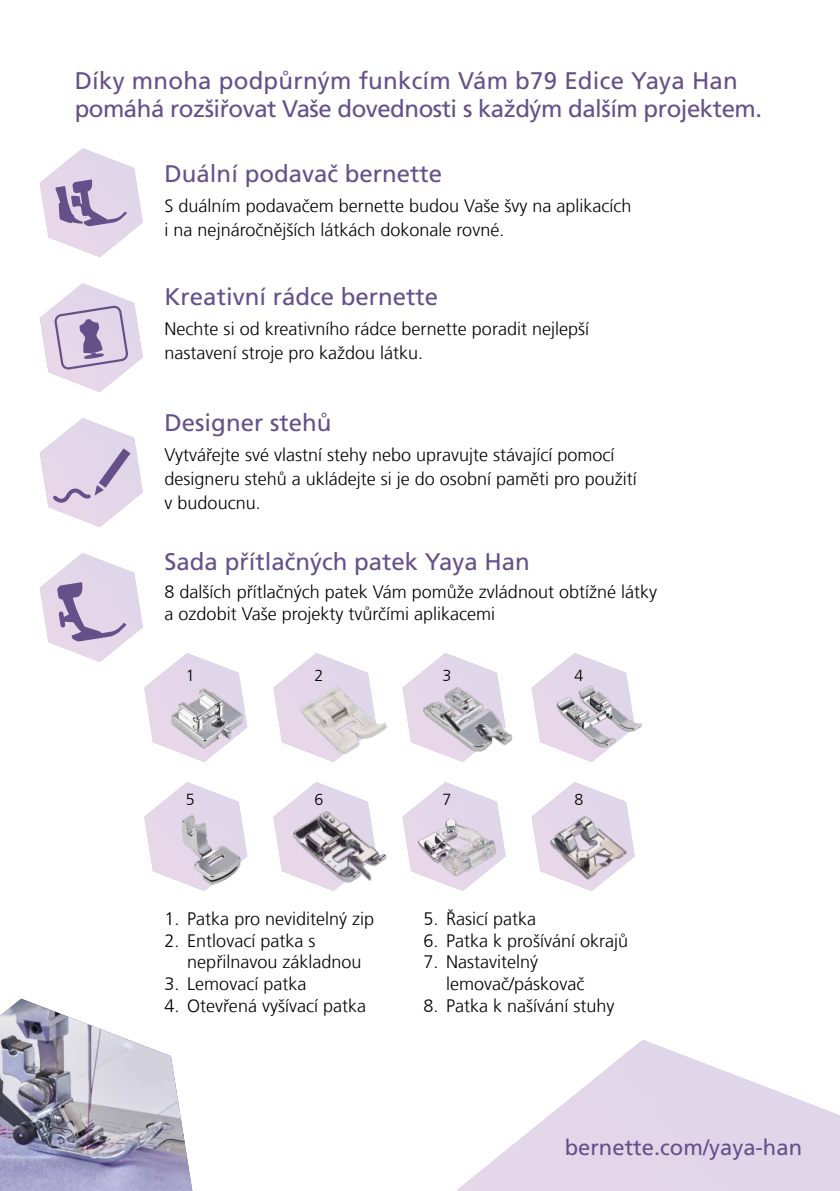
<style>
.page{position:relative;width:840px;height:1191px;background:#fff}
.page>*{position:absolute;margin:0;border:0;box-sizing:border-box;transform-origin:0 0}
.t1{font:24px/28.8px "Frutiger LT Com";letter-spacing:-.02em;color:#65508a}
.t2{font:24px "Frutiger LT Com";color:#65508a}
.t3{font:22px "Frutiger LT Com";color:#65508a}
.t4{font:300 18px/24px "Frutiger LT Com";color:#000}
.t5{font:300 16px "Frutiger LT Com";color:#000}
</style>
<div class="page">
<svg style="left:40px;top:418px;width:103px;height:109px"></svg>
<svg style="left:40px;top:283px;width:103px;height:109px"></svg>
<svg style="left:40px;top:148px;width:103px;height:109px"></svg>
<svg style="left:40px;top:553px;width:201px;height:192px"></svg>
<svg style="left:144px;top:782px;width:96px;height:109px"></svg>
<svg style="left:273px;top:653px;width:96px;height:109px"></svg>
<svg style="left:273px;top:782px;width:95px;height:109px"></svg>
<svg style="left:402px;top:653px;width:96px;height:109px"></svg>
<svg style="left:402px;top:782px;width:103px;height:109px"></svg>
<svg style="left:531px;top:653px;width:96px;height:109px"></svg>
<svg style="left:531px;top:782px;width:96px;height:109px"></svg>
<img style="left:159px;top:685px;width:89px;height:77px">
<img style="left:285px;top:677px;width:102px;height:84px">
<img style="left:540px;top:677px;width:102px;height:80px">
<img style="left:147px;top:807px;width:101px;height:83px">
<img style="left:418px;top:676px;width:95px;height:81px">
<img style="left:285px;top:804px;width:102px;height:83px">
<img style="left:418px;top:819px;width:77px;height:56px">
<img style="left:533px;top:807px;width:102px;height:83px">
<svg style="left:457px;top:1040px;width:382px;height:151px"></svg>
<img style="left:0;top:998px;width:192px;height:193px">
<h1 class="t1" style="left:75px;top:66px;width:688px">Díky mnoha podpůrným funkcím Vám b79 Edice Yaya Han pomáhá rozšiřovat Vaše dovednosti s každým dalším projektem.</h1>
<h1 class="t2" style="left:164px;top:160px;width:279px">Duální podavač bernette</h1>
<p class="t4" style="left:164px;top:194px;width:468px">S duálním podavačem bernette budou Vaše švy na aplikacích i na nejnáročnějších látkách dokonale rovné.</p>
<h1 class="t2" style="left:164px;top:283px;width:275px">Kreativní rádce bernette</h1>
<p class="t4" style="left:164px;top:317px;width:426px">Nechte si od kreativního rádce bernette poradit nejlepší nastavení stroje pro každou látku.</p>
<h1 class="t2" style="left:164px;top:408px;width:168px">Designer stehů</h1>
<p class="t4" style="left:164px;top:442px;width:473px">Vytvářejte své vlastní stehy nebo upravujte stávající pomocí designeru stehů a ukládejte si je do osobní paměti pro použití v budoucnu.</p>
<h1 class="t2" style="left:164px;top:548px;width:366px">Sada přítlačných patek Yaya Han</h1>
<p class="t4" style="left:164px;top:581px;width:494px;line-height:22px">8 dalších přítlačných patek Vám pomůže zvládnout obtížné látky a ozdobit Vaše projekty tvůrčími aplikacemi</p>
<p class="t5" style="left:186px;top:666px;width:10px">1</p>
<p class="t5" style="left:314px;top:666px;width:10px">2</p>
<p class="t5" style="left:442px;top:666px;width:10px">3</p>
<p class="t5" style="left:574px;top:666px;width:10px">4</p>
<p class="t5" style="left:186px;top:790px;width:10px">5</p>
<p class="t5" style="left:314px;top:790px;width:10px">6</p>
<p class="t5" style="left:442px;top:790px;width:10px">7</p>
<p class="t5" style="left:574px;top:790px;width:10px">8</p>
<p class="t4" style="left:164px;top:907px;width:211px">1. Patka pro neviditelný zip</p>
<p class="t4" style="left:187px;top:930px;width:176px;line-height:21.6px;text-indent:-23px">2. Entlovací patka s nepřilnavou základnou</p>
<p class="t4" style="left:164px;top:972px;width:143px">3. Lemovací patka</p>
<p class="t4" style="left:164px;top:993px;width:203px">4. Otevřená vyšívací patka</p>
<p class="t4" style="left:423px;top:907px;width:114px">5. Řasicí patka</p>
<p class="t4" style="left:423px;top:928px;width:206px">6. Patka k prošívání okrajů</p>
<p class="t4" style="left:446px;top:951px;width:139px;line-height:21.6px;text-indent:-23px">7. Nastavitelný lemovač/páskovač</p>
<p class="t4" style="left:423px;top:993px;width:192px">8. Patka k našívání stuhy</p>
<p class="t3" style="left:564px;top:1134px;width:239px">bernette.com/yaya-han</p>
</div>
